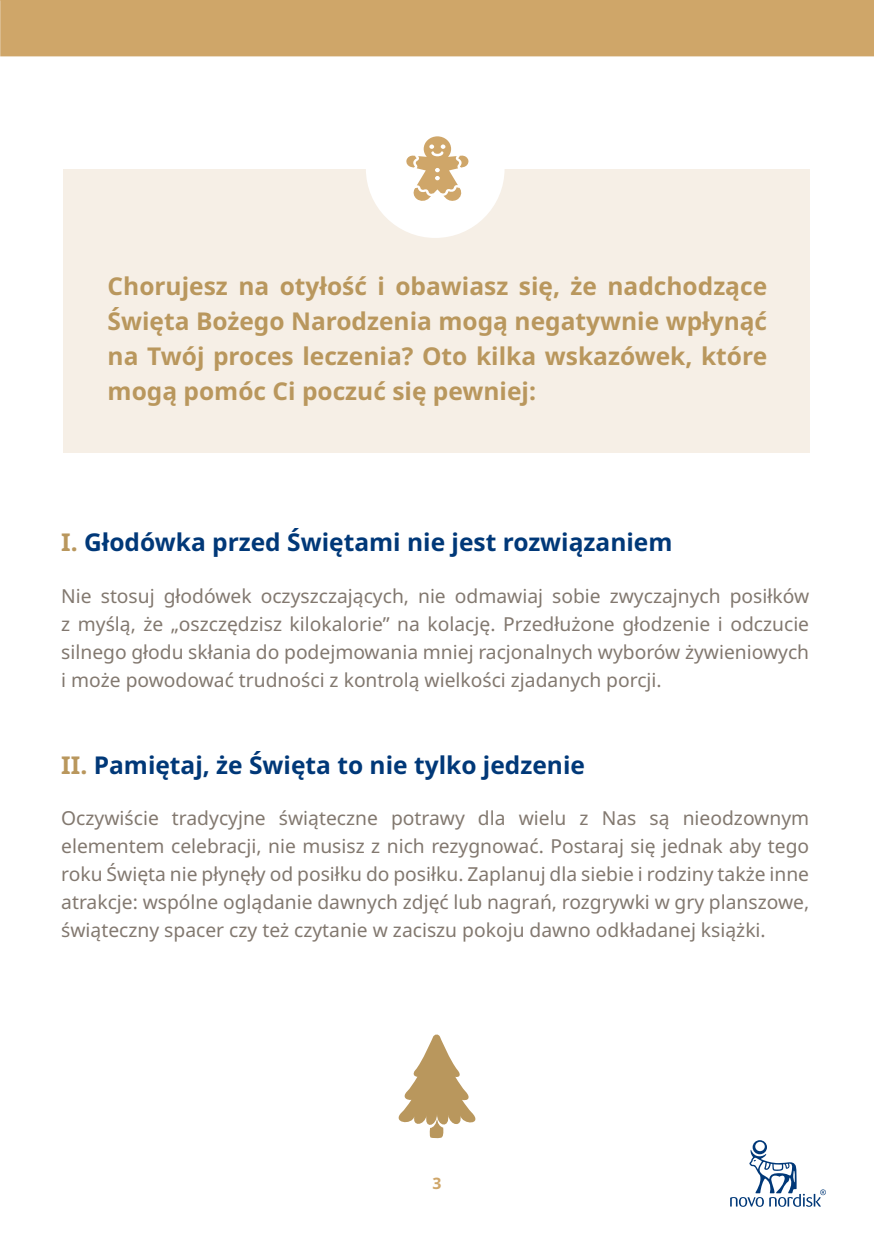
<style>
.page{position:relative;width:874px;height:1241px;background:#fff}
.page>*{position:absolute;margin:0;border:0;box-sizing:border-box;transform-origin:0 0}
.t1{font:700 24.5px/35px "Apis";color:#b9975d;text-align:justify}
.t2{font:700 24.5px "Apis";color:#003878}
.t3{font:19.25px/28px "Apis";color:#82786f;text-align:justify}
.t4{font:700 15.75px "Apis";color:#cfa669}
.s1{color:#b9975d}
</style>
<div class="page">
<div style="left:0;top:0;width:873px;height:56px;background:#cfa669"></div>
<svg style="left:730px;top:1140px;width:95px;height:66px"></svg>
<div style="left:63px;top:168px;width:746px;height:284px;background:#f6efe6"></div>
<div style="left:365px;top:99px;width:139px;height:139px;background:#fff;border-radius:50%"></div>
<svg style="left:406px;top:136px;width:62px;height:65px"></svg>
<svg style="left:398px;top:1034px;width:78px;height:104px"></svg>
<p class="t1" style="left:107px;top:269px;width:660px">Chorujesz na otyłość i obawiasz się, że nadchodzące Święta Bożego Narodzenia mogą negatywnie wpłynąć na Twój proces leczenia? Oto kilka wskazówek, które mogą pomóc Ci poczuć się pewniej:</p>
<p class="t2" style="left:61px;top:524px;width:612px"><span class="s1">I.</span> Głodówka przed Świętami nie jest rozwiązaniem</p>
<p class="t3" style="left:61px;top:582px;width:749px">Nie stosuj głodówek oczyszczających, nie odmawiaj sobie zwyczajnych posiłków z myślą, że „oszczędzisz kilokalorie” na kolację. Przedłużone głodzenie i odczucie silnego głodu skłania do podejmowania mniej racjonalnych wyborów żywieniowych i może powodować trudności z kontrolą wielkości zjadanych porcji.</p>
<p class="t2" style="left:61px;top:747px;width:525px"><span class="s1">II.</span> Pamiętaj, że Święta to nie tylko jedzenie</p>
<p class="t3" style="left:61px;top:804px;width:749px">Oczywiście tradycyjne świąteczne potrawy dla wielu z Nas są nieodzownym elementem celebracji, nie musisz z nich rezygnować. Postaraj się jednak aby tego roku Święta nie płynęły od posiłku do posiłku. Zaplanuj dla siebie i rodziny także inne atrakcje: wspólne oglądanie dawnych zdjęć lub nagrań, rozgrywki w gry planszowe, świąteczny spacer czy też czytanie w zaciszu pokoju dawno odkładanej książki.</p>
<p class="t4" style="left:432px;top:1171px;width:11px">3</p>
</div>
